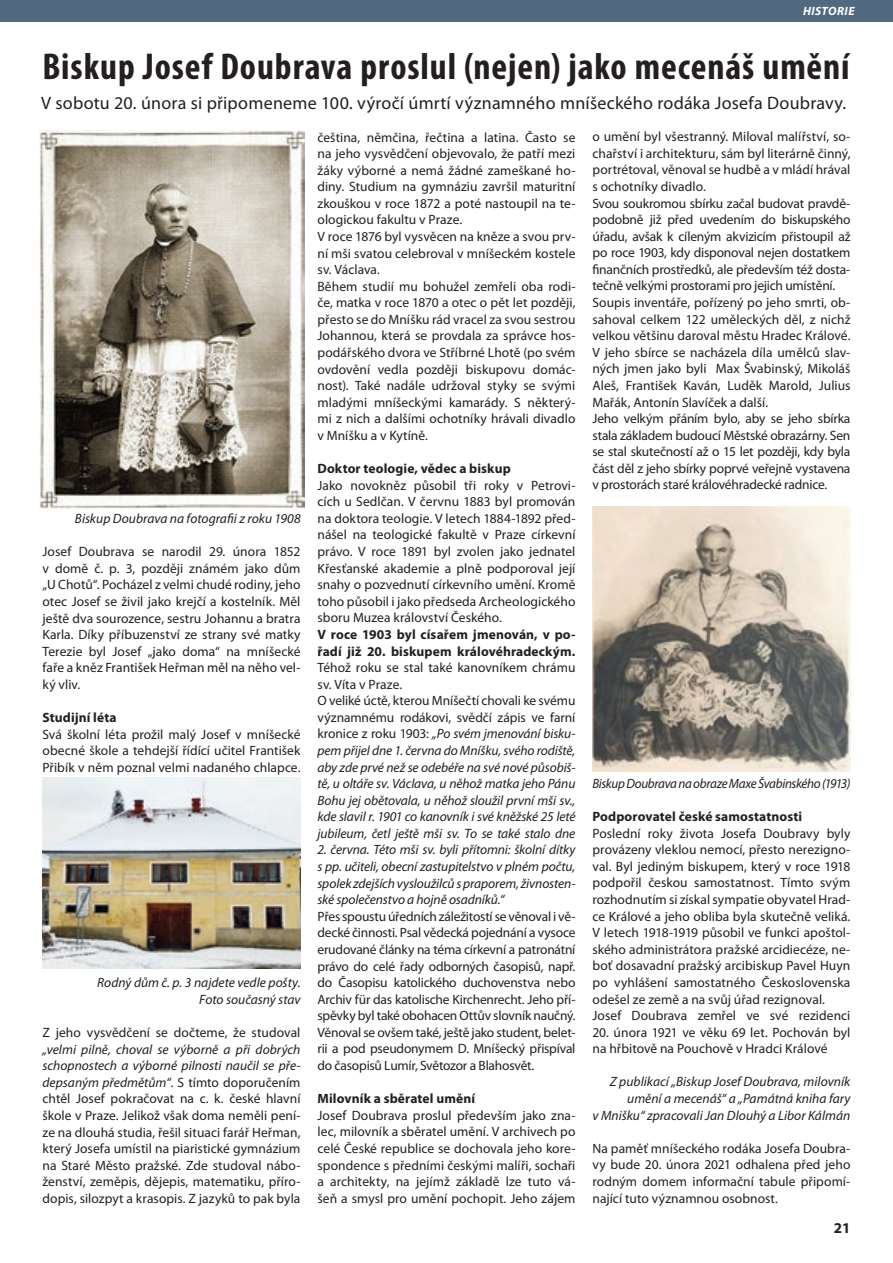
<style>
.page{position:relative;width:893px;height:1263px;background:#fff}
.page>*{position:absolute;margin:0;border:0;box-sizing:border-box;transform-origin:0 0}
.t1{font:700 condensed 37.5px "Myriad Pro";letter-spacing:.025em;color:#231f20}
.t2{font:18px "Myriad Pro";letter-spacing:.015em;color:#231f20}
.t3{font:700 15px "Myriad Pro";color:#231f20}
.t4{font:13.5px/16.6px "Myriad Pro";color:#231f20;text-align:justify}
.t5{font:italic 13.5px/16.6px "Myriad Pro";letter-spacing:-.005em;color:#231f20;text-align:right}
.t6{font:700 13.5px/16.6px "Myriad Pro";letter-spacing:.01em;color:#231f20}
.t7{font:italic 13.5px "Myriad Pro";letter-spacing:-.025em;color:#231f20}
.t8{font:italic 700 12px "Myriad Pro";letter-spacing:.035em;color:#fff}
.s1{font-style:italic}
.s2{font-style:normal}
</style>
<div class="page">
<img style="left:40px;top:130px;width:264px;height:378px">
<img style="left:43px;top:778px;width:258px;height:191px">
<img style="left:593px;top:506px;width:257px;height:266px">
<div style="left:0;top:0;width:893px;height:21px;background:#51697f"></div>
<p class="t8" style="left:803px;top:3px;width:53px">HISTORIE</p>
<h1 class="t1" style="left:43px;top:43px;width:809px">Biskup Josef Doubrava proslul (nejen) jako mecenáš umění</h1>
<h2 class="t2" style="left:41px;top:91px;width:807px">V sobotu 20. února si připomeneme 100. výročí úmrtí významného mníšeckého rodáka Josefa Doubravy.</h2>
<p class="t5" style="left:75px;top:510px;width:227px">Biskup Doubrava na fotografii z roku 1908</p>
<p class="t4" style="left:43px;top:543px;width:259px">Josef Doubrava se narodil 29. února 1852 v domě č. p. 3, později známém jako dům „U Chotů“. Pocházel z velmi chudé rodiny, jeho otec Josef se živil jako krejčí a kostelník. Měl ještě dva sourozence, sestru Johannu a bratra Karla. Díky příbuzenství ze strany své matky Terezie byl Josef „jako doma“ na mníšecké faře a kněz František Heřman měl na něho vel&shy;ký vliv.</p>
<p class="t6" style="left:43px;top:709px;width:76px">Studijní léta</p>
<p class="t4" style="left:43px;top:725px;width:259px">Svá školní léta prožil malý Josef v mníšecké obecné škole a tehdejší řídící učitel František Přibík v něm poznal velmi nadaného chlapce.</p>
<p class="t5" style="left:97px;top:974px;width:205px">Rodný dům č. p. 3 najdete vedle pošty.<br>Foto současný stav</p>
<p class="t4" style="left:43px;top:1024px;width:259px">Z jeho vysvědčení se dočteme, že studoval</p>
<p class="t4" style="left:43px;top:1041px;width:259px"><span class="s1">„velmi pilně, choval se výborně a při dobrých schopnostech a výborné pilnosti naučil se pře&shy;depsaným předmětům“</span>. S tímto doporučením chtěl Josef pokračovat na c. k. české hlavní škole v Praze. Jelikož však doma neměli pení&shy;ze na dlouhá studia, řešil situaci farář Heřman, který Josefa umístil na piaristické gymnázium na Staré Město pražské. Zde studoval nábo&shy;ženství, zeměpis, dějepis, matematiku, příro&shy;dopis, silozpyt a krasopis. Z jazyků to pak byla</p>
<p class="t4" style="left:317px;top:128px;width:259px;text-align:left">čeština, němčina, řečtina a latina. Často se na jeho vysvědčení objevovalo, že patří mezi žáky výborné a nemá žádné zameškané ho&shy;diny. Studium na gymnáziu završil maturitní zkouškou v roce 1872 a poté nastoupil na te&shy;ologickou fakultu v Praze.<br>V roce 1876 byl vysvěcen na kněze a svou prv&shy;ní mši svatou celebroval v mníšeckém kostele sv. Václava.<br>Během studií mu bohužel zemřeli oba rodi&shy;če, matka v roce 1870 a otec o pět let později, přesto se do Mníšku rád vracel za svou sestrou Johannou, která se provdala za správce hos&shy;podářského dvora ve Stříbrné Lhotě (po svém ovdovění vedla později biskupovu domác&shy;nost). Také nadále udržoval styky se svými mladými mníšeckými kamarády. S některý&shy;mi z nich a dalšími ochotníky hrávali divadlo v Mníšku a v Kytíně.</p>
<p class="t6" style="left:317px;top:460px;width:195px">Doktor teologie, vědec a biskup</p>
<p class="t4" style="left:317px;top:477px;width:259px">Jako novokněz působil tři roky v Petrovi&shy;cích u Sedlčan. V červnu 1883 byl promován na doktora teologie. V letech 1884-1892 před&shy;nášel na teologické fakultě v Praze církevní právo. V roce 1891 byl zvolen jako jednatel Křesťanské akademie a plně podporoval její snahy o pozvednutí církevního umění. Kromě toho působil i jako předseda Archeologického sboru Muzea království Českého.</p>
<p class="t6" style="left:317px;top:626px;width:259px">V roce 1903 byl císařem jmenován, v po&shy;řadí již 20. biskupem královéhradeckým.</p>
<p class="t5" style="left:317px;top:659px;width:259px;text-align:left"><span class="s2">Téhož roku se stal také kanovníkem chrámu sv. Víta v Praze.<br>O veliké úctě, kterou Mníšečtí chovali ke svému významnému rodákovi, svědčí zápis ve farní kronice z roku 1903:</span> „Po svém jmenování bisku&shy;pem přijel dne 1. června do Mníšku, svého rodiště, aby zde prvé než se odebéře na své nové působiš&shy;tě, u oltáře sv. Václava, u něhož matka jeho Pánu Bohu jej obětovala, u něhož sloužil první mši sv., kde slavil r. 1901 co kanovník i své kněžské 25 leté jubileum, četl ještě mši sv. To se také stalo dne</p>
<p class="t5" style="left:317px;top:841px;width:259px;text-align:justify">2. června. Této mši sv. byli přítomni: školní dítky s pp. učiteli, obecní zastupitelstvo v plném počtu, spolek zdejších vysloužilců s praporem, živnosten&shy;ské společenstvo a hojně osadníků.“</p>
<p class="t4" style="left:317px;top:908px;width:259px">Přes spoustu úředních záležitostí se věnoval i vě&shy;decké činnosti. Psal vědecká pojednání a vysoce erudované články na téma církevní a patronátní právo do celé řady odborných časopisů, např. do Časopisu katolického duchovenstva nebo Archiv für das katolische Kirchenrecht. Jeho pří&shy;spěvky byl také obohacen Ottův slovník naučný.<br>Věnoval se ovšem také, ještě jako student, belet&shy;rii a pod pseudonymem D. Mníšecký přispíval do časopisů Lumír, Světozor a Blahosvět.</p>
<p class="t6" style="left:317px;top:1090px;width:159px">Milovník a sběratel umění</p>
<p class="t4" style="left:317px;top:1107px;width:259px">Josef Doubrava proslul především jako zna&shy;lec, milovník a sběratel umění. V archivech po celé České republice se dochovala jeho kore&shy;spondence s předními českými malíři, sochaři a architekty, na jejímž základě lze tuto vá&shy;šeň a smysl pro umění pochopit. Jeho zájem</p>
<p class="t4" style="left:592px;top:128px;width:259px;text-align:left">o umění byl všestranný. Miloval malířství, so&shy;chařství i architekturu, sám byl literárně činný, portrétoval, věnoval se hudbě a v mládí hrával s ochotníky divadlo.<br>Svou soukromou sbírku začal budovat pravdě&shy;podobně již před uvedením do biskupského úřadu, avšak k cíleným akvizicím přistoupil až po roce 1903, kdy disponoval nejen dostatkem finančních prostředků, ale především též dosta&shy;tečně velkými prostorami pro jejich umístění.<br>Soupis inventáře, pořízený po jeho smrti, ob&shy;sahoval celkem 122 uměleckých děl, z nichž velkou většinu daroval městu Hradec Králové.<br>V jeho sbírce se nacházela díla umělců slav&shy;ných jmen jako byli Max Švabinský, Mikoláš Aleš, František Kaván, Luděk Marold, Julius Mařák, Antonín Slavíček a další.<br>Jeho velkým přáním bylo, aby se jeho sbírka stala základem budoucí Městské obrazárny. Sen se stal skutečností až o 15 let později, kdy byla část děl z jeho sbírky poprvé veřejně vystavena v prostorách staré královéhradecké radnice.</p>
<p class="t7" style="left:592px;top:775px;width:260px">Biskup Doubrava na obraze Maxe Švabinského (1913)</p>
<p class="t6" style="left:592px;top:808px;width:211px">Podporovatel české samostatnosti</p>
<p class="t4" style="left:592px;top:825px;width:259px;text-align:left">Poslední roky života Josefa Doubravy byly provázeny vleklou nemocí, přesto nerezigno&shy;val. Byl jediným biskupem, který v roce 1918 podpořil českou samostatnost. Tímto svým rozhodnutím si získal sympatie obyvatel Hrad&shy;ce Králové a jeho obliba byla skutečně veliká.<br>V letech 1918-1919 působil ve funkci apoštol&shy;ského administrátora pražské arcidiecéze, ne&shy;boť dosavadní pražský arcibiskup Pavel Huyn po vyhlášení samostatného Československa odešel ze země a na svůj úřad rezignoval.<br>Josef Doubrava zemřel ve své rezidenci</p>
<p class="t4" style="left:592px;top:1023px;width:259px">20. února 1921 ve věku 69 let. Pochován byl na hřbitově na Pouchově v Hradci Králové</p>
<p class="t5" style="left:592px;top:1073px;width:259px">Z publikací „Biskup Josef Doubrava, milovník umění a mecenáš“ a „Památná kniha fary<br>v Mnišku“ zpracovali Jan Dlouhý a Libor Kálmán</p>
<p class="t4" style="left:592px;top:1140px;width:259px">Na paměť mníšeckého rodáka Josefa Doubra&shy;vy bude 20. února 2021 odhalena před jeho rodným domem informační tabule připomí&shy;nající tuto významnou osobnost.</p>
<p class="t3" style="left:834px;top:1218px;width:18px">21</p>
</div>
